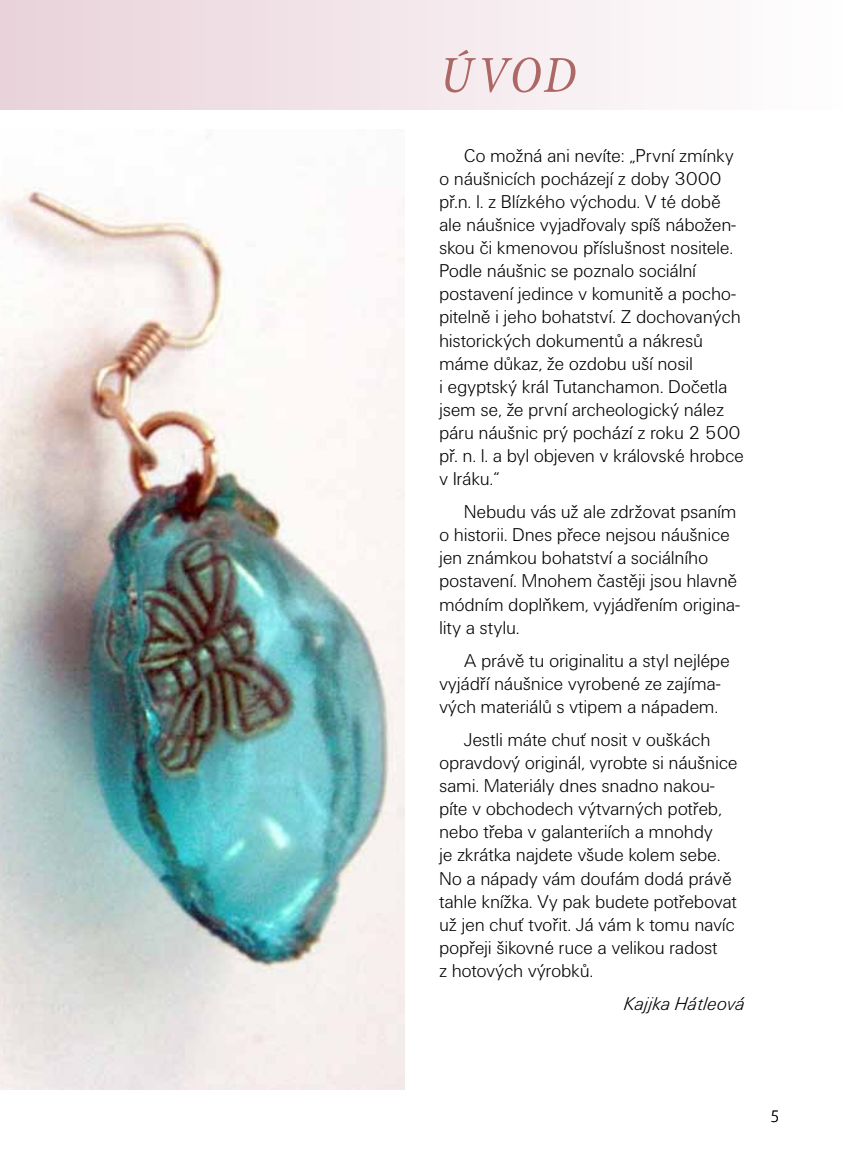
<style>
.page{position:relative;width:844px;height:1166px;background:#fff}
.page>*{position:absolute;margin:0;border:0;box-sizing:border-box;transform-origin:0 0}
.t1{font:italic condensed 52.5px "Minion Pro";color:#ad6866}
.t2{font:19.25px/23.1px "U001 DOT Ligh";letter-spacing:.02em;color:#000}
.t3{font:19.25px "U001 DOT Ligh Ital";color:#000}
.t4{font:300 17.5px "Myriad Pro";color:#000}
</style>
<div class="page">
<div style="left:0;top:0;width:843px;height:110px;background:linear-gradient(to right,#e9d2da,#fffeff)"></div>
<img style="left:0;top:186px;width:404px;height:903px">
<h1 class="t1" style="left:439px;top:44px;width:138px">úvod</h1>
<p class="t2" style="left:439px;top:144px;width:305px;text-indent:25px">Co možná ani nevíte: „První zmínky o náušnicích pocházejí z doby 3000 př.n. l. z Blízkého východu. V té době ale náušnice vyjadřovaly spíš nábožen&shy;skou či kmenovou příslušnost nositele.<br>Podle náušnic se poznalo sociální postavení jedince v komunitě a pocho&shy;pitelně i jeho bohatství. Z dochovaných historických dokumentů a nákresů máme důkaz, že ozdobu uší nosil<br>i egyptský král Tutanchamon. Dočetla jsem se, že první archeologický nález páru náušnic prý pochází z roku 2 500 př. n. l. a byl objeven v královské hrobce v Iráku.“</p>
<p class="t2" style="left:439px;top:501px;width:302px;text-indent:25px">Nebudu vás už ale zdržovat psaním o historii. Dnes přece nejsou náušnice jen známkou bohatství a sociálního postavení. Mnohem častěji jsou hlavně módním doplňkem, vyjádřením origina&shy;lity a stylu.</p>
<p class="t2" style="left:439px;top:649px;width:291px;text-indent:25px">A právě tu originalitu a styl nejlépe vyjádří náušnice vyrobené ze zajíma&shy;vých materiálů s vtipem a nápadem.</p>
<p class="t2" style="left:439px;top:728px;width:299px;text-indent:25px">Jestli máte chuť nosit v ouškách opravdový originál, vyrobte si náušnice sami. Materiály dnes snadno nakou&shy;píte v obchodech výtvarných potřeb, nebo třeba v galanteriích a mnohdy<br>je zkrátka najdete všude kolem sebe.<br>No a nápady vám doufám dodá právě tahle knížka. Vy pak budete potřebovat už jen chuť tvořit. Já vám k tomu navíc popřeji šikovné ruce a velikou radost<br>z hotových výrobků.</p>
<p class="t3" style="left:623px;top:993px;width:122px">Kajjka Hátleová</p>
<p class="t4" style="left:770px;top:1106px;width:10px">5</p>
</div>
